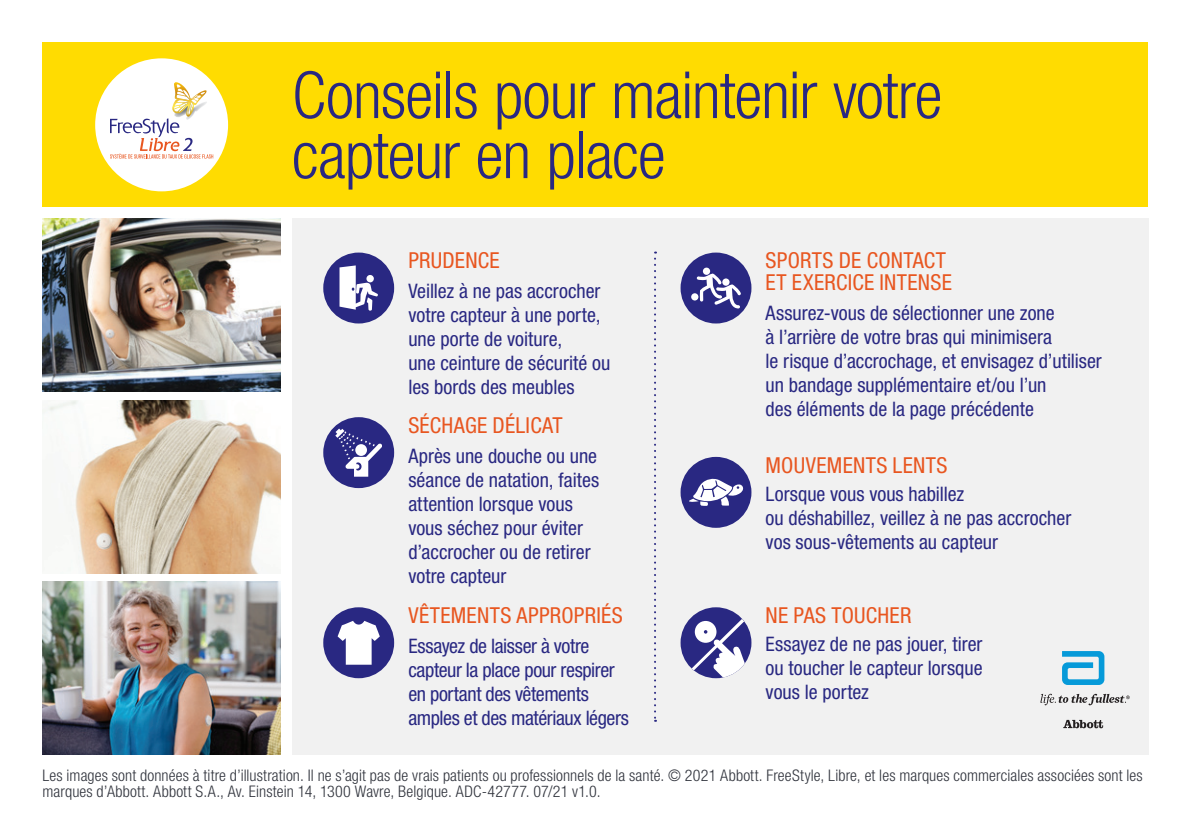
<style>
.page{position:relative;width:1191px;height:840px;background:#fff}
.page>*{position:absolute;margin:0;border:0;box-sizing:border-box;transform-origin:0 0}
.t1{font:300 condensed 65px/60px "Helvetica Neue LT Std";letter-spacing:-.015em;color:#292882}
.t2{font:condensed 22px/22px "Helvetica Neue LT Std";letter-spacing:.01em;color:#e85620}
.t3{font:condensed 20px/24px "Helvetica Neue LT Std";color:#292882}
.t4{font:condensed 20px/24px "Helvetica Neue LT Std";letter-spacing:-.02em;color:#292882}
.t5{font:300 condensed 16px/16px "Helvetica Neue LT Std";letter-spacing:.01em;color:#30333c}
</style>
<div class="page">
<div style="left:292px;top:218px;width:856px;height:536px;background:#f1f1f1"></div>
<img style="left:43px;top:218px;width:238px;height:173px">
<img style="left:43px;top:400px;width:238px;height:173px">
<img style="left:43px;top:581px;width:238px;height:173px">
<svg style="left:654px;top:251px;width:2px;height:470px"></svg>
<div style="left:43px;top:43px;width:1105px;height:164px;background:#ffdc01"></div>
<div style="left:323px;top:252px;width:71px;height:71px;background:#292882;border-radius:50%"></div>
<svg style="left:339px;top:265px;width:39px;height:45px"></svg>
<div style="left:680px;top:607px;width:71px;height:70px;background:#292882;border-radius:50%"></div>
<svg style="left:691px;top:618px;width:54px;height:59px"></svg>
<div style="left:323px;top:417px;width:71px;height:71px;background:#292882;border-radius:50%"></div>
<svg style="left:335px;top:428px;width:47px;height:48px"></svg>
<div style="left:680px;top:456px;width:71px;height:71px;background:#292882;border-radius:50%"></div>
<svg style="left:689px;top:478px;width:54px;height:27px"></svg>
<div style="left:323px;top:607px;width:71px;height:70px;background:#292882;border-radius:50%"></div>
<svg style="left:337px;top:621px;width:43px;height:43px"></svg>
<div style="left:680px;top:252px;width:71px;height:71px;background:#292882;border-radius:50%"></div>
<svg style="left:691px;top:267px;width:50px;height:41px"></svg>
<svg style="left:1062px;top:651px;width:42px;height:33px"></svg>
<svg style="left:1064px;top:719px;width:39px;height:8px"></svg>
<svg style="left:1040px;top:693px;width:89px;height:12px"></svg>
<div style="left:95px;top:58px;width:133px;height:133px;background:#fff;border-radius:50%"></div>
<div style="left:102px;top:75px;width:119px;height:91px;background:#fff"></div>
<svg style="left:110px;top:82px;width:103px;height:76px"></svg>
<h1 class="t1" style="left:292px;top:64px;width:652px">Conseils pour maintenir votre capteur en place</h1>
<p class="t2" style="left:408px;top:249px;width:93px">PRUDENCE</p>
<p class="t3" style="left:408px;top:278px;width:203px">Veillez à ne pas accrocher votre capteur à une porte, une porte de voiture,<br>une ceinture de sécurité ou les bords des meubles</p>
<p class="t2" style="left:408px;top:413px;width:156px">SÉCHAGE DÉLICAT</p>
<p class="t3" style="left:408px;top:443px;width:192px">Après une douche ou une séance de natation, faites attention lorsque vous vous séchez pour éviter d’accrocher ou de retirer votre capteur</p>
<p class="t2" style="left:408px;top:603px;width:216px">VÊTEMENTS APPROPRIÉS</p>
<p class="t4" style="left:408px;top:633px;width:222px">Essayez de laisser à votre capteur la place pour respirer en portant des vêtements amples et des matériaux légers</p>
<p class="t2" style="left:765px;top:249px;width:188px">SPORTS DE CONTACT<br>ET EXERCICE INTENSE</p>
<p class="t3" style="left:765px;top:300px;width:338px">Assurez-vous de sélectionner une zone<br>à l’arrière de votre bras qui minimisera<br>le risque d’accrochage, et envisagez d’utiliser un bandage supplémentaire et/ou l’un<br>des éléments de la page précédente</p>
<p class="t2" style="left:765px;top:453px;width:183px">MOUVEMENTS LENTS</p>
<p class="t3" style="left:765px;top:481px;width:307px">Lorsque vous vous habillez<br>ou déshabillez, veillez à ne pas accrocher vos sous-vêtements au capteur</p>
<p class="t2" style="left:765px;top:603px;width:147px">NE PAS TOUCHER</p>
<p class="t3" style="left:765px;top:631px;width:218px;text-align:justify">Essayez de ne pas jouer, tirer ou toucher le capteur lorsque vous le portez</p>
<p class="t5" style="left:43px;top:767px;width:1101px">Les images sont données à titre d’illustration. Il ne s’agit pas de vrais patients ou professionnels de la santé. © 2021 Abbott. FreeStyle, Libre, et les marques commerciales associées sont les marques d’Abbott. Abbott S.A., Av. Einstein 14, 1300 Wavre, Belgique. ADC-42777. 07/21 v1.0.</p>
</div>
